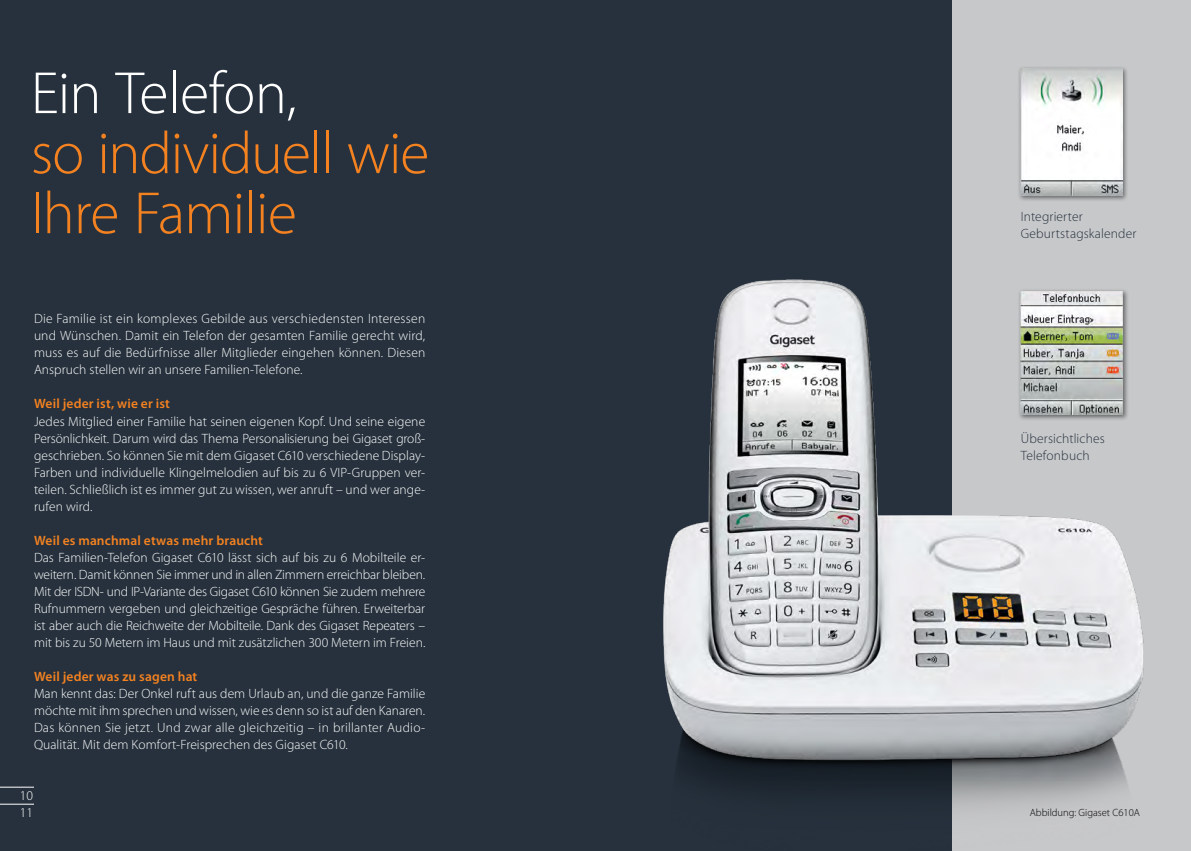
<style>
.page{position:relative;width:1191px;height:851px;background:#fff}
.page>*{position:absolute;margin:0;border:0;box-sizing:border-box;transform-origin:0 0}
.t1{font:300 60px/60px "Myriad Pro";letter-spacing:-.015em;color:#f58220}
.t2{font:300 60px "Myriad Pro";letter-spacing:-.015em;color:#fff}
.t3{font:300 13.5px/17px "Myriad Pro";letter-spacing:.005em;color:#fff;text-align:justify}
.t4{font:600 13.5px "Myriad Pro";letter-spacing:.01em;color:#f58220}
.t5{font:300 13.5px/17px "Myriad Pro";letter-spacing:.01em;color:#26313d}
.t6{font:300 10.5px "Myriad Pro";color:#000}
</style>
<div class="page">
<div style="left:0;top:0;width:969px;height:850px;background:#26313d"></div>
<div style="left:952px;top:0;width:239px;height:850px;background:#c7c8ca"></div>
<hr style="left:0;top:786px;width:34px;height:1px;background:#fff">
<hr style="left:0;top:803px;width:34px;height:1px;background:#fff">
<img style="left:663px;top:279px;width:481px;height:512px">
<div style="left:1017px;top:288px;width:112px;height:133px;background:#000;opacity:.5"></div>
<img style="left:1020px;top:291px;width:103px;height:124px">
<div style="left:1017px;top:66px;width:112px;height:136px;background:#000;opacity:.5"></div>
<img style="left:1020px;top:68px;width:103px;height:128px">
<h1 class="t2" style="left:31px;top:57px;width:267px">Ein Telefon,</h1>
<h1 class="t1" style="left:31px;top:122px;width:400px">so individuell wie<br>Ihre Familie</h1>
<p class="t3" style="left:34px;top:310px;width:393px">Die Familie ist ein komplexes Gebilde aus verschiedensten Interessen und Wünschen. Damit ein Telefon der gesamten Familie gerecht wird, muss es auf die Bedürfnisse aller Mitglieder eingehen können. Diesen Anspruch stellen wir an unsere Familien-Telefone.</p>
<p class="t4" style="left:34px;top:395px;width:137px">Weil jeder ist, wie er ist</p>
<p class="t3" style="left:34px;top:412px;width:393px">Jedes Mitglied einer Familie hat seinen eigenen Kopf. Und seine eigene Persönlichkeit. Darum wird das Thema Personalisierung bei Gigaset groß&shy;geschrieben. So können Sie mit dem Gigaset C610 verschiedene Display-Farben und individuelle Klingelmelodien auf bis zu 6 VIP-Gruppen ver&shy;teilen. Schließlich ist es immer gut zu wissen, wer anruft – und wer ange&shy;rufen wird.</p>
<p class="t4" style="left:34px;top:531px;width:230px">Weil es manchmal etwas mehr braucht</p>
<p class="t3" style="left:34px;top:548px;width:393px">Das Familien-Telefon Gigaset C610 lässt sich auf bis zu 6 Mobilteile er&shy;weitern. Damit können Sie immer und in allen Zimmern erreichbar bleiben.<br>Mit der ISDN- und IP-Variante des Gigaset C610 können Sie zudem mehrere Rufnummern vergeben und gleichzeitige Gespräche führen. Erweiterbar ist aber auch die Reichweite der Mobilteile. Dank des Gigaset Repeaters – mit bis zu 50 Metern im Haus und mit zusätzlichen 300 Metern im Freien.</p>
<p class="t4" style="left:34px;top:667px;width:165px">Weil jeder was zu sagen hat</p>
<p class="t3" style="left:34px;top:684px;width:393px">Man kennt das: Der Onkel ruft aus dem Urlaub an, und die ganze Familie möchte mit ihm sprechen und wissen, wie es denn so ist auf den Kanaren.<br>Das können Sie jetzt. Und zwar alle gleichzeitig – in brillanter Audio-Qualität. Mit dem Komfort-Freisprechen des Gigaset C610.</p>
<p class="t3" style="left:20px;top:786px;width:15px">10<br>11</p>
<p class="t5" style="left:1020px;top:208px;width:117px">Integrierter<br>Geburtstagskalender</p>
<p class="t5" style="left:1020px;top:429px;width:86px">Übersichtliches<br>Telefonbuch</p>
<p class="t6" style="left:1029px;top:806px;width:112px">Abbildung: Gigaset C610A</p>
</div>
